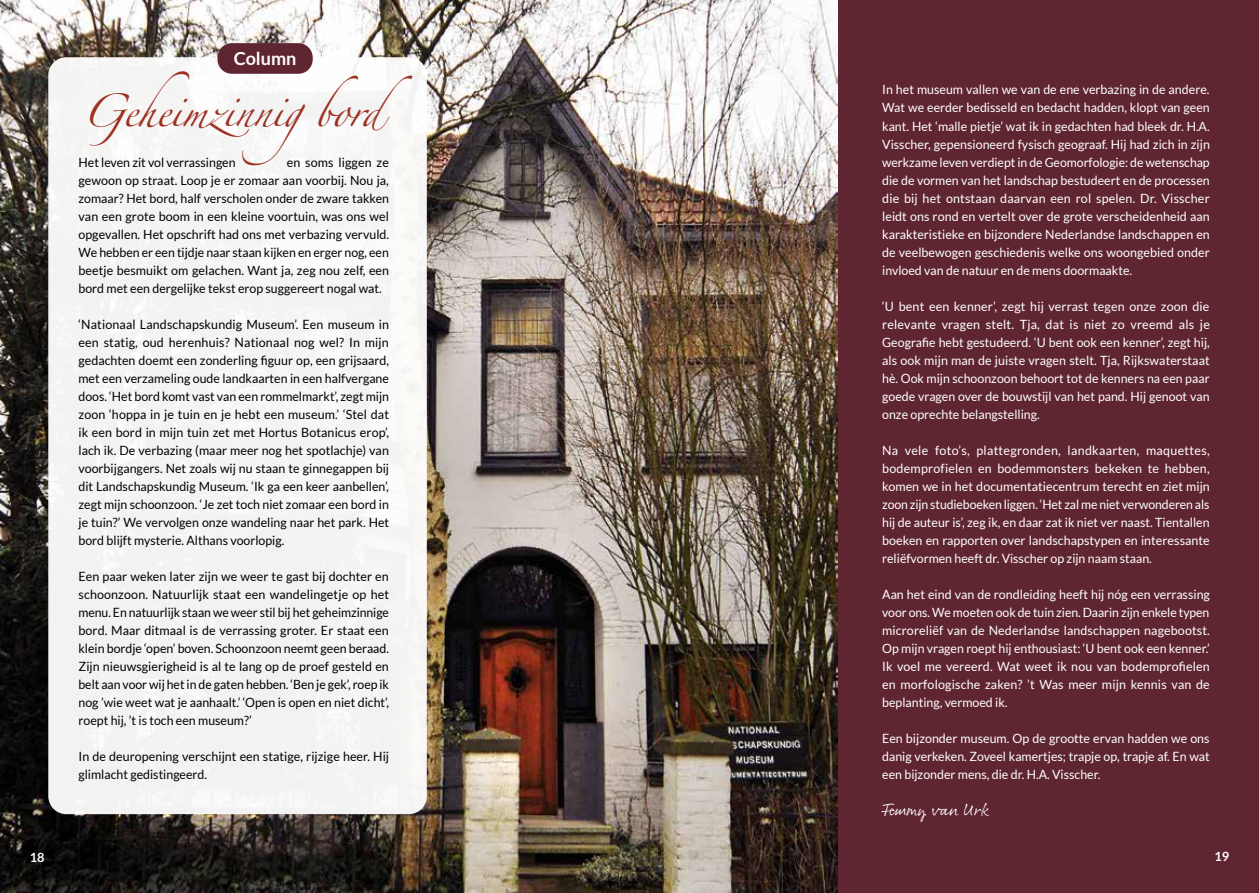
<style>
.page{position:relative;width:1259px;height:893px;background:#5f2631}
.page>*{position:absolute;margin:0;border:0;box-sizing:border-box;transform-origin:0 0}
.t1{font:29.85px "Zapfino";letter-spacing:-.04em;color:#9f3023}
.t2{font:18px "Rollerscript Smooth";color:#fff}
.t3{font:700 18px "Lato";color:#fff}
.t4{font:12.75px/18px "Lato";color:#fff;text-align:justify}
.t5{font:12.75px/18px "Lato";color:#000;text-align:justify}
.t6{font:700 12.75px "Lato";color:#fff}
</style>
<div class="page">
<img style="left:0;top:0;width:838px;height:893px">
<div style="left:48px;top:57px;width:379px;height:757px;background:#f4f3f3;border-radius:18px"></div>
<div style="left:217px;top:43px;width:96px;height:31px;background:#5f2631;border-radius:14px"></div>
<h2 class="t3" style="left:234px;top:48px;width:64px">Column</h2>
<h1 class="t1" style="left:82px;top:98px;width:332px">Geheimzinnigbord</h1>
<p class="t5" style="left:78px;top:153px;width:312px;text-indent:208px">en soms liggen ze gewoon op straat. Loop je er zomaar aan voorbij. Nou ja, zomaar? Het bord, half verscholen onder de zware takken van een grote boom in een kleine voortuin, was ons wel opgevallen. Het opschrift had ons met verbazing vervuld.<br>We hebben er een tijdje naar staan kijken en erger nog, een beetje besmuikt om gelachen. Want ja, zeg nou zelf, een bord met een dergelijke tekst erop suggereert nogal wat.</p>
<p class="t5" style="left:78px;top:315px;width:312px">‘Nationaal Landschapskundig Museum’. Een museum in een statig, oud herenhuis? Nationaal nog wel? In mijn gedachten doemt een zonderling figuur op, een grijsaard, met een verzameling oude landkaarten in een halfvergane doos. ‘Het bord komt vast van een rommelmarkt’, zegt mijn zoon ‘hoppa in je tuin en je hebt een museum.’ ‘Stel dat ik een bord in mijn tuin zet met Hortus Botanicus erop’, lach ik. De verbazing (maar meer nog het spotlachje) van voorbijgangers. Net zoals wij nu staan te ginnegappen bij dit Landschapskundig Museum. ‘Ik ga een keer aanbellen’, zegt mijn schoonzoon. ‘Je zet toch niet zomaar een bord in je tuin?’ We vervolgen onze wandeling naar het park. Het bord blijft mysterie. Althans voorlopig.</p>
<p class="t5" style="left:78px;top:567px;width:312px">Een paar weken later zijn we weer te gast bij dochter en schoonzoon. Natuurlijk staat een wandelingetje op het menu. En natuurlijk staan we weer stil bij het geheimzinnige bord. Maar ditmaal is de verrassing groter. Er staat een klein bordje ‘open’ boven. Schoonzoon neemt geen beraad.<br>Zijn nieuwsgierigheid is al te lang op de proef gesteld en belt aan voor wij het in de gaten hebben. ‘Ben je gek’, roep ik nog ’wie weet wat je aanhaalt.’ ‘Open is open en niet dicht’, roept hij, ’t is toch een museum?’</p>
<p class="t5" style="left:78px;top:747px;width:312px">In de deuropening verschijnt een statige, rijzige heer. Hij glimlacht gedistingeerd.</p>
<p class="t5" style="left:78px;top:153px;width:159px">Het leven zit vol verrassingen</p>
<p class="t4" style="left:882px;top:81px;width:329px">In het museum vallen we van de ene verbazing in de andere.<br>Wat we eerder bedisseld en bedacht hadden, klopt van geen kant. Het ‘malle pietje’ wat ik in gedachten had bleek dr. H.A.<br>Visscher, gepensioneerd fysisch geograaf. Hij had zich in zijn werkzame leven verdiept in de Geomorfologie: de wetenschap die de vormen van het landschap bestudeert en de processen die bij het ontstaan daarvan een rol spelen. Dr. Visscher leidt ons rond en vertelt over de grote verscheidenheid aan karakteristieke en bijzondere Nederlandse landschappen en de veelbewogen geschiedenis welke ons woongebied onder invloed van de natuur en de mens doormaakte.</p>
<p class="t4" style="left:882px;top:297px;width:329px">‘U bent een kenner’, zegt hij verrast tegen onze zoon die relevante vragen stelt. Tja, dat is niet zo vreemd als je Geografie hebt gestudeerd. ‘U bent ook een kenner’, zegt hij, als ook mijn man de juiste vragen stelt. Tja, Rijkswaterstaat hè. Ook mijn schoonzoon behoort tot de kenners na een paar goede vragen over de bouwstijl van het pand. Hij genoot van onze oprechte belangstelling.</p>
<p class="t4" style="left:882px;top:441px;width:329px">Na vele foto’s, plattegronden, landkaarten, maquettes, bodemprofielen en bodemmonsters bekeken te hebben, komen we in het documentatiecentrum terecht en ziet mijn zoon zijn studieboeken liggen. ‘Het zal me niet verwonderen als hij de auteur is’, zeg ik, en daar zat ik niet ver naast. Tientallen boeken en rapporten over landschapstypen en interessante reliëfvormen heeft dr. Visscher op zijn naam staan.</p>
<p class="t4" style="left:882px;top:585px;width:329px">Aan het eind van de rondleiding heeft hij nóg een verrassing voor ons. We moeten ook de tuin zien. Daarin zijn enkele typen microreliëf van de Nederlandse landschappen nagebootst.<br>Op mijn vragen roept hij enthousiast: ‘U bent ook een kenner.’ Ik voel me vereerd. Wat weet ik nou van bodemprofielen en morfologische zaken? ’t Was meer mijn kennis van de beplanting, vermoed ik.</p>
<p class="t4" style="left:882px;top:729px;width:329px">Een bijzonder museum. Op de grootte ervan hadden we ons danig verkeken. Zoveel kamertjes; trapje op, trapje af. En wat een bijzonder mens, die dr. H.A. Visscher.</p>
<h2 class="t2" style="left:882px;top:798px;width:109px">Femmy van Urk</h2>
<p class="t6" style="left:30px;top:850px;width:16px">18</p>
<p class="t6" style="left:1214px;top:849px;width:16px">19</p>
</div>
